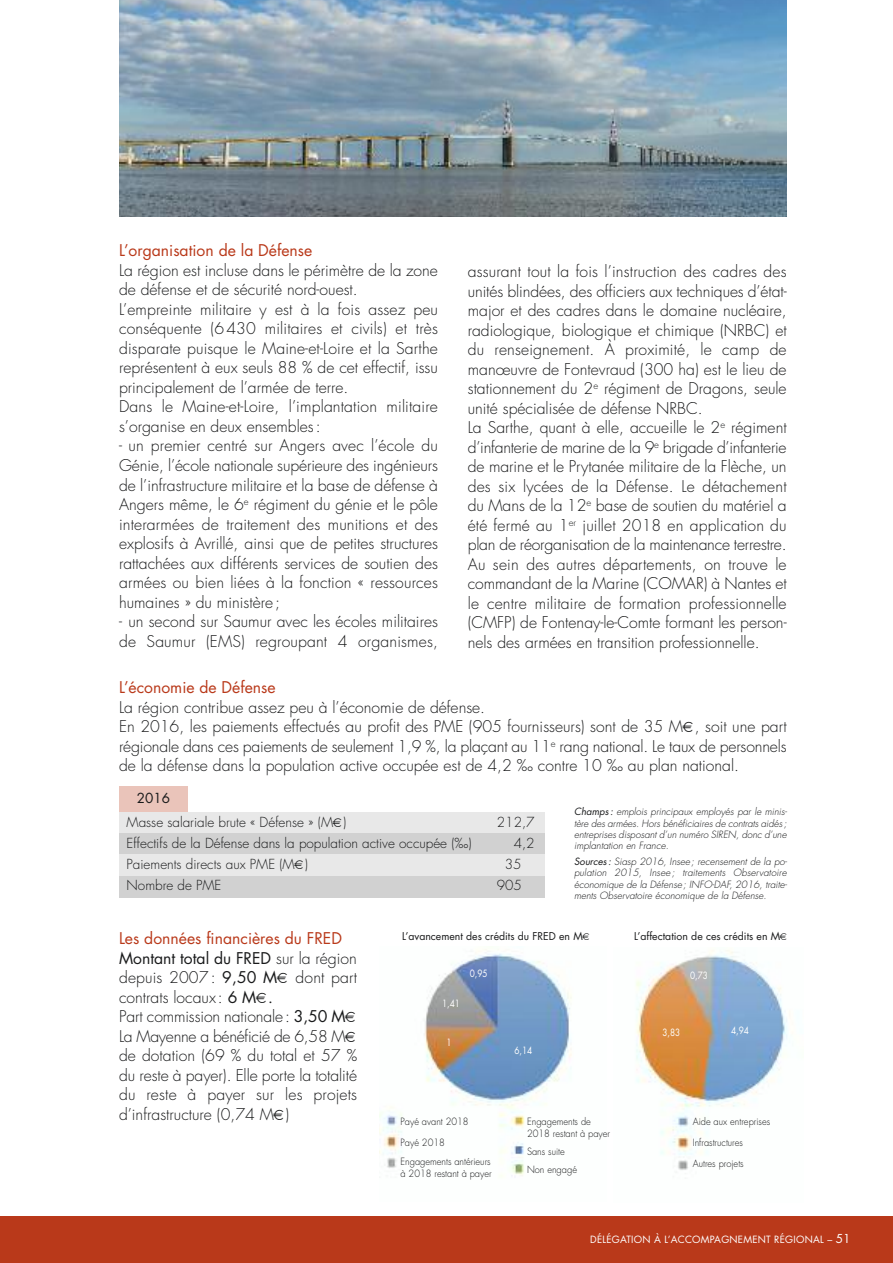
<style>
.page{position:relative;width:893px;height:1263px;background:#fff}
.page>*{position:absolute;margin:0;border:0;box-sizing:border-box;transform-origin:0 0}
.t1{font:300 15.75px/19.5px "Futura";color:#191a1b}
.t2{font:15.75px "Futura";color:#b9391a}
.t3{font:300 13.5px "Futura";color:#191a1b}
.t4{font:13.5px "Futura";color:#191a1b}
.t5{font:10.5px "Futura";color:#191a1b}
.t6{font:italic 300 9.75px/11.2px "Futura";color:#191a1b;text-align:justify}
.t7{font:300 9.75px/21px "Futura";color:#191a1b;scale:.95 1}
.t8{font:9.75px "Futura";letter-spacing:.025em;color:#fff}
.t9{font:9.75px "Futura";letter-spacing:.025em;color:#fff;scale:.85 1}
.s1{font-weight:400}
.s2{font-weight:400;color:#b9391a}
.s3{font-size:12px}
</style>
<div class="page">
<div style="left:0;top:1216px;width:893px;height:47px;background:#b9391a"></div>
<div style="left:119px;top:787px;width:69px;height:25px;background:#eac4ba"></div>
<div style="left:119px;top:812px;width:425px;height:21px;background:#e8e8e8"></div>
<div style="left:119px;top:833px;width:425px;height:22px;background:#d1d1d1"></div>
<div style="left:119px;top:855px;width:425px;height:21px;background:#e8e8e8"></div>
<div style="left:119px;top:876px;width:425px;height:21px;background:#d1d1d1"></div>
<img style="left:379px;top:949px;width:193px;height:228px">
<img style="left:636px;top:950px;width:154px;height:220px">
<img style="left:119px;top:0;width:668px;height:217px">
<p class="t2" style="left:119px;top:243px;width:195px">L’organisation de la Défense</p>
<p class="t1" style="left:119px;top:262px;width:320px">La région est incluse dans le périmètre de la zone de défense et de sécurité nord-ouest.<br>L’empreinte militaire y est à la fois assez peu conséquente (6430 militaires et civils) et très disparate puisque le Maine-et-Loire et la Sarthe représentent à eux seuls 88 % de cet effectif, issu principalement de l’armée de terre.<br>Dans le Maine-et-Loire, l’implantation militaire s’organise en deux ensembles:</p>
<p class="t1" style="left:119px;top:437px;width:320px;text-align:justify">- un premier centré sur Angers avec l’école du Génie, l’école nationale supérieure des ingénieurs de l’infrastructure militaire et la base de défense à Angers même, le 6<sup>e</sup> régiment du génie et le pôle interarmées de traitement des munitions et des explosifs à Avrillé, ainsi que de petites structures rattachées aux différents services de soutien des armées ou bien liées à la fonction « ressources humaines » du ministère;</p>
<p class="t1" style="left:119px;top:613px;width:320px">- un second sur Saumur avec les écoles militaires de Saumur (EMS) regroupant 4 organismes,</p>
<p class="t1" style="left:468px;top:263px;width:320px">assurant tout la fois l’instruction des cadres des unités blindées, des officiers aux techniques d’état&shy;major et des cadres dans le domaine nucléaire, radiologique, biologique et chimique (NRBC) et du renseignement. À proximité, le camp de manœuvre de Fontevraud (300 ha) est le lieu de stationnement du 2<sup>e</sup> régiment de Dragons, seule unité spécialisée de défense NRBC.<br>La Sarthe, quant à elle, accueille le 2<sup>e</sup> régiment d’infanterie de marine de la 9<sup>e</sup> brigade d’infanterie de marine et le Prytanée militaire de la Flèche, un des six lycées de la Défense. Le détachement du Mans de la 12<sup>e</sup> base de soutien du matériel a été fermé au 1<sup>er</sup> juillet 2018 en application du plan de réorganisation de la maintenance terrestre.<br>Au sein des autres départements, on trouve le commandant de la Marine (COMAR) à Nantes et le centre militaire de formation professionnelle (CMFP) de Fontenay-le-Comte formant les person&shy;nels des armées en transition professionnelle.</p>
<p class="t2" style="left:119px;top:680px;width:158px">L’économie de Défense</p>
<p class="t1" style="left:119px;top:699px;width:669px">La région contribue assez peu à l’économie de défense.<br>En 2016, les paiements effectués au profit des PME (905 fournisseurs) sont de 35 M , soit une part régionale dans ces paiements de seulement 1,9 %, la plaçant au 11<sup>e</sup> rang national. Le taux de personnels de la défense dans la population active occupée est de 4,2 ‰ contre 10 ‰ au plan national.</p>
<p class="t3" style="left:127px;top:815px;width:221px">Masse salariale brute « Défense » (M )</p>
<p class="t3" style="left:497px;top:815px;width:39px">212,7</p>
<p class="t3" style="left:127px;top:837px;width:347px">Effectifs de la Défense dans la population active occupée (‰)</p>
<p class="t3" style="left:514px;top:837px;width:22px">4,2</p>
<p class="t3" style="left:127px;top:858px;width:183px">Paiements directs aux PME (M )</p>
<p class="t3" style="left:505px;top:858px;width:18px">35</p>
<p class="t3" style="left:127px;top:879px;width:96px">Nombre de PME</p>
<p class="t3" style="left:497px;top:879px;width:27px">905</p>
<p class="t4" style="left:137px;top:792px;width:35px">2016</p>
<p class="t6" style="left:574px;top:807px;width:215px"><span class="s1">Champs:</span> emplois principaux employés par le minis&shy;tère des armées. Hors bénéficiaires de contrats aidés; entreprises disposant d’un numéro SIREN, donc d’une implantation en France.</p>
<p class="t6" style="left:574px;top:857px;width:215px"><span class="s1">Sources:</span> Siasp 2016, Insee; recensement de la po&shy;pulation 2015, Insee ; traitements Observatoire économique de la Défense; INFO-DAF, 2016, traite&shy;ments Observatoire économique de la Défense.</p>
<p class="t1" style="left:119px;top:930px;width:240px"><span class="s2">Les données financières du FRED<br></span><span class="s1">Montant total du FRED</span> sur la région depuis 2007: <span class="s1">9,50 M</span> dont part contrats locaux : <span class="s1">6 M .<br></span>Part commission nationale: <span class="s1">3,50 M<br></span>La Mayenne a bénéficié de 6,58 M de dotation (69 % du total et 57 % du reste à payer). Elle porte la totalité du reste à payer sur les projets d’infrastructure (0,74 M )</p>
<p class="t5" style="left:402px;top:931px;width:182px">L’avancement des crédits du FRED en M</p>
<p class="t5" style="left:634px;top:931px;width:148px">L’affectation de ces crédits en M</p>
<p class="t9" style="left:442px;top:999px;width:23px">1,41</p>
<p class="t9" style="left:470px;top:968px;width:23px">0,95</p>
<p class="t9" style="left:446px;top:1038px;width:8px">1</p>
<p class="t9" style="left:514px;top:1046px;width:23px">6,14</p>
<p class="t9" style="left:690px;top:970px;width:23px">0,73</p>
<p class="t9" style="left:662px;top:1027px;width:23px">3,83</p>
<p class="t9" style="left:731px;top:1026px;width:23px">4,94</p>
<p class="t7" style="left:401px;top:1112px;width:73px">Payé avant 2018<br>Payé 2018</p>
<p class="t7" style="left:401px;top:1157px;width:97px;line-height:12px">Engagements antérieurs à 2018 restant à payer</p>
<p class="t7" style="left:527px;top:1116px;width:89px;line-height:12px">Engagements de<br>2018 restant à payer</p>
<p class="t7" style="left:527px;top:1143px;width:54px;line-height:18px">Sans suite<br>Non engagé</p>
<p class="t7" style="left:693px;top:1112px;width:83px">Aide aux entreprises<br>Infrastructures<br>Autres projets</p>
<p class="t8" style="left:590px;top:1235px;width:262px">DÉLÉGATION À L’ACCOMPAGNEMENT RÉGIONAL – <span class="s3">51</span></p>
</div>
